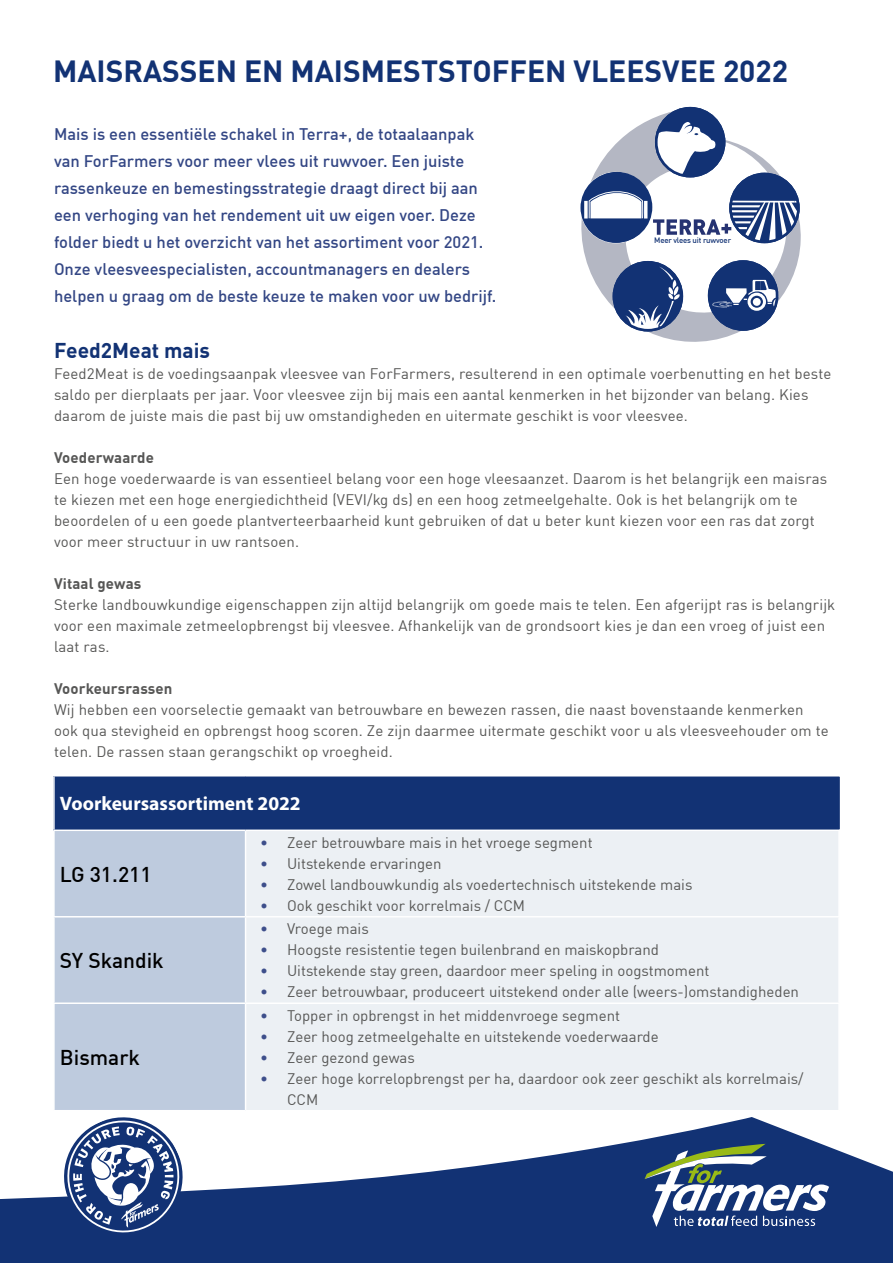
<style>
.page{position:relative;width:893px;height:1263px;background:#fff}
.page>*{position:absolute;margin:0;border:0;box-sizing:border-box;transform-origin:0 0}
.t1{font:700 30px "DIN Offc";color:#123274}
.t2{font:500 21px "DIN Offc";color:#000}
.t3{font:700 21px "DIN Offc";color:#123274}
.t4{font:700 19.5px "Myriad Pro";color:#fff}
.t5{font:500 16.5px/27px "DIN Offc";color:#344785}
.t6{font:15px/21px "DIN Offc";letter-spacing:.01em;color:#575756}
.t7{font:700 15px "DIN Offc";letter-spacing:.01em;color:#575756}
.t8{font:500 7.8px "DIN Offc";letter-spacing:-.02em;color:#123274}
.s1{color:#3e4f8b}
</style>
<div class="page">
<svg style="left:581px;top:109px;width:220px;height:233px"></svg>
<div style="left:655px;top:107px;width:70px;height:70px;background:#123274;border-radius:50%"></div>
<div style="left:613px;top:261px;width:70px;height:70px;background:#123274;border-radius:50%"></div>
<div style="left:729px;top:173px;width:71px;height:70px;background:#123274;border-radius:50%"></div>
<svg style="left:651px;top:122px;width:65px;height:54px"></svg>
<svg style="left:625px;top:266px;width:55px;height:66px"></svg>
<div style="left:655px;top:107px;width:70px;height:70px;border:3px solid #123274;border-radius:50%"></div>
<div style="left:613px;top:261px;width:70px;height:70px;border:3px solid #123274;border-radius:50%"></div>
<div style="left:582px;top:172px;width:70px;height:70px;background:#123274;border-radius:50%"></div>
<div style="left:580px;top:172px;width:71px;height:71px;border:3px solid #123274;border-radius:50%"></div>
<div style="left:729px;top:173px;width:71px;height:70px;border:3px solid #123274;border-radius:50%"></div>
<div style="left:708px;top:260px;width:70px;height:71px;background:#123274;border-radius:50%"></div>
<div style="left:748px;top:293px;width:18px;height:18px;border:3px solid #fff;border-radius:50%"></div>
<div style="left:708px;top:260px;width:70px;height:71px;border:3px solid #123274;border-radius:50%"></div>
<svg style="left:584px;top:201px;width:3px;height:17px"></svg>
<svg style="left:587px;top:189px;width:210px;height:52px"></svg>
<svg style="left:708px;top:280px;width:70px;height:28px"></svg>
<div style="left:54px;top:776px;width:785px;height:54px;background:#123274"></div>
<div style="left:55px;top:831px;width:190px;height:279px;background:#becbde"></div>
<div style="left:246px;top:831px;width:592px;height:279px;background:#ecf0f4"></div>
<hr style="left:838px;top:776px;width:2px;height:53px;background:#123274">
<hr style="left:53px;top:916px;width:193px;height:1px;background:#fff">
<hr style="left:246px;top:916px;width:594px;height:1px;background:#fff">
<hr style="left:53px;top:1002px;width:193px;height:2px;background:#fff">
<hr style="left:246px;top:1002px;width:594px;height:2px;background:#fff">
<hr style="left:53px;top:776px;width:2px;height:53px;background:#fff">
<hr style="left:53px;top:829px;width:193px;height:2px;background:#fff">
<hr style="left:246px;top:829px;width:594px;height:2px;background:#fff">
<svg style="left:0;top:1117px;width:893px;height:146px;fill:#123274"></svg>
<svg style="left:644px;top:1144px;width:185px;height:83px"></svg>
<svg style="left:56px;top:1109px;width:135px;height:135px"></svg>
<h1 class="t1" style="left:53px;top:52px;width:736px">MAISRASSEN EN MAISMESTSTOFFEN VLEESVEE 2022</h1>
<p class="t5" style="left:54px;top:120px;width:444px">Mais is een essentiële schakel in Terra+, de totaalaanpak van ForFarmers voor meer vlees uit ruwvoer. Een juiste rassenkeuze en bemestingsstrategie draagt direct bij aan een verhoging van het rendement uit uw eigen voer. Deze folder biedt u het overzicht van het assortiment voor 2021.<br>Onze vleesveespecialisten, accountmanagers en dealers helpen u graag om de beste keuze te maken voor uw bedrijf.</p>
<p class="t8" style="left:654px;top:235px;width:78px">Meer vlees uit ruwvoer</p>
<h2 class="t3" style="left:54px;top:337px;width:158px">Feed2Meat mais</h2>
<p class="t6" style="left:54px;top:363px;width:779px">Feed2Meat is de voedingsaanpak vleesvee van ForFarmers, resulterend in een optimale voerbenutting en het beste saldo per dierplaats per jaar. Voor vleesvee zijn bij mais een aantal kenmerken in het bijzonder van belang. Kies daarom de juiste mais die past bij uw omstandigheden en uitermate geschikt is voor vleesvee.</p>
<p class="t7" style="left:54px;top:448px;width:101px">Voederwaarde</p>
<p class="t6" style="left:54px;top:468px;width:775px">Een hoge voederwaarde is van essentieel belang voor een hoge vleesaanzet. Daarom is het belangrijk een maisras te kiezen met een hoge energiedichtheid (VEVI/kg ds) en een hoog zetmeelgehalte. Ook is het belangrijk om te beoordelen of u een goede plantverteerbaarheid kunt gebruiken of dat u beter kunt kiezen voor een ras dat zorgt voor meer structuur in uw rantsoen.</p>
<p class="t7" style="left:54px;top:574px;width:89px">Vitaal gewas</p>
<p class="t6" style="left:54px;top:594px;width:783px">Sterke landbouwkundige eigenschappen zijn altijd belangrijk om goede mais te telen. Een afgerijpt ras is belangrijk voor een maximale zetmeelopbrengst bij vleesvee. Afhankelijk van de grondsoort kies je dan een vroeg of juist een laat ras.</p>
<p class="t7" style="left:54px;top:679px;width:120px">Voorkeursrassen</p>
<p class="t6" style="left:54px;top:699px;width:776px">Wij hebben een voorselectie gemaakt van betrouwbare en bewezen rassen, die naast bovenstaande kenmerken ook qua stevigheid en opbrengst hoog scoren. Ze zijn daarmee uitermate geschikt voor u als vleesveehouder om te telen. De rassen staan gerangschikt op vroegheid.</p>
<h3 class="t4" style="left:60px;top:791px;width:242px">Voorkeursassortiment 2022</h3>
<h2 class="t2" style="left:60px;top:860px;width:93px">LG 31.211</h2>
<h2 class="t2" style="left:60px;top:947px;width:105px">SY Skandik</h2>
<h2 class="t2" style="left:60px;top:1044px;width:82px">Bismark</h2>
<p class="t6" style="left:260px;top:831px;width:334px"><span class="s1">•</span> Zeer betrouwbare mais in het vroege segment</p>
<p class="t6" style="left:260px;top:852px;width:183px"><span class="s1">•</span> Uitstekende ervaringen</p>
<p class="t6" style="left:260px;top:873px;width:434px"><span class="s1">•</span> Zowel landbouwkundig als voedertechnisch uitstekende mais</p>
<p class="t6" style="left:260px;top:894px;width:267px"><span class="s1">•</span> Ook geschikt voor korrelmais / CCM</p>
<p class="t6" style="left:260px;top:918px;width:110px"><span class="s1">•</span> Vroege mais</p>
<p class="t6" style="left:260px;top:939px;width:400px"><span class="s1">•</span> Hoogste resistentie tegen builenbrand en maiskopbrand</p>
<p class="t6" style="left:260px;top:960px;width:451px"><span class="s1">•</span> Uitstekende stay green, daardoor meer speling in oogstmoment</p>
<p class="t6" style="left:260px;top:981px;width:540px"><span class="s1">•</span> Zeer betrouwbaar, produceert uitstekend onder alle (weers-)omstandigheden</p>
<p class="t6" style="left:260px;top:1004px;width:362px"><span class="s1">•</span> Topper in opbrengst in het middenvroege segment</p>
<p class="t6" style="left:260px;top:1025px;width:400px"><span class="s1">•</span> Zeer hoog zetmeelgehalte en uitstekende voederwaarde</p>
<p class="t6" style="left:260px;top:1046px;width:156px"><span class="s1">•</span> Zeer gezond gewas</p>
<p class="t6" style="left:287px;top:1067px;width:518px;text-indent:-27px"><span class="s1">•</span> Zeer hoge korrelopbrengst per ha, daardoor ook zeer geschikt als korrelmais/<br>CCM</p>
</div>
